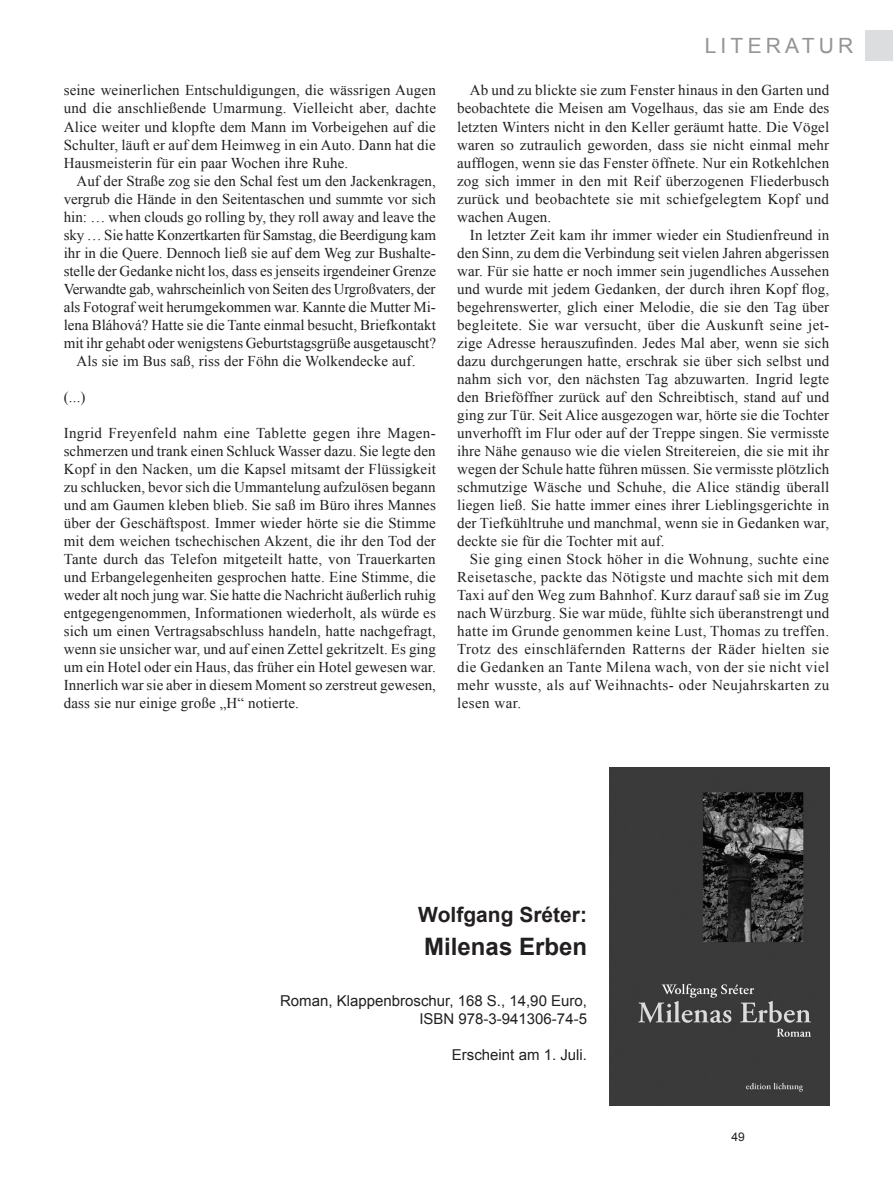
<style>
.page{position:relative;width:893px;height:1191px;background:#fff}
.page>*{position:absolute;margin:0;border:0;box-sizing:border-box;transform-origin:0 0}
.t1{font:700 24px "Arial";color:#231f20}
.t2{font:700 21px "Arial";color:#231f20}
.t3{font:21px "Arial";letter-spacing:.2em;color:#939598}
.t4{font:15px/18px "Times New Roman";color:#231f20;text-align:justify}
.t5{font:15px/18px "Arial";color:#231f20;text-align:right}
.t6{font:12px "Arial";color:#231f20}
</style>
<div class="page">
<div style="left:866px;top:30px;width:27px;height:31px;background:#dcdddf"></div>
<img style="left:610px;top:767px;width:219px;height:339px">
<p class="t4" style="left:64px;top:81px;width:374px">seine weinerlichen Entschuldigungen, die wässrigen Augen und die anschließende Umarmung. Vielleicht aber, dachte Alice weiter und klopfte dem Mann im Vorbeigehen auf die Schulter, läuft er auf dem Heimweg in ein Auto. Dann hat die Hausmeisterin für ein paar Wochen ihre Ruhe.</p>
<p class="t4" style="left:76px;top:171px;width:361px">Auf der Straße zog sie den Schal fest um den Jackenkragen,</p>
<p class="t4" style="left:64px;top:189px;width:374px">vergrub die Hände in den Seitentaschen und summte vor sich</p>
<p class="t4" style="left:64px;top:207px;width:374px">hin: … when clouds go rolling by, they roll away and leave the</p>
<p class="t4" style="left:64px;top:225px;width:374px">sky … Sie hatte Konzertkarten für Samstag, die Beerdigung kam</p>
<p class="t4" style="left:64px;top:243px;width:374px">ihr in die Quere. Dennoch ließ sie auf dem Weg zur Bushalte-</p>
<p class="t4" style="left:64px;top:261px;width:374px">stelle der Gedanke nicht los, dass es jenseits irgendeiner Grenze</p>
<p class="t4" style="left:64px;top:279px;width:373px">Verwandte gab, wahrscheinlich von Seiten des Urgroßvaters, der</p>
<p class="t4" style="left:64px;top:297px;width:374px">als Fotograf weit herumgekommen war. Kannte die Mutter Mi-</p>
<p class="t4" style="left:64px;top:315px;width:374px">lena Bláhová? Hatte sie die Tante einmal besucht, Briefkontakt</p>
<p class="t4" style="left:64px;top:333px;width:374px">mit ihr gehabt oder wenigstens Geburtstagsgrüße ausgetauscht?</p>
<p class="t4" style="left:76px;top:351px;width:340px">Als sie im Bus saß, riss der Föhn die Wolkendecke auf.</p>
<p class="t4" style="left:64px;top:387px;width:23px">(...)</p>
<p class="t4" style="left:64px;top:423px;width:374px">Ingrid Freyenfeld nahm eine Tablette gegen ihre Magen&shy;schmerzen und trank einen Schluck Wasser dazu. Sie legte den Kopf in den Nacken, um die Kapsel mitsamt der Flüssigkeit zu schlucken, bevor sich die Ummantelung aufzulösen begann und am Gaumen kleben blieb. Sie saß im Büro ihres Mannes über der Geschäftspost. Immer wieder hörte sie die Stimme mit dem weichen tschechischen Akzent, die ihr den Tod der Tante durch das Telefon mitgeteilt hatte, von Trauerkarten und Erbangelegenheiten gesprochen hatte. Eine Stimme, die weder alt noch jung war. Sie hatte die Nachricht äußerlich ruhig entgegengenommen, Informationen wiederholt, als würde es sich um einen Vertragsabschluss handeln, hatte nachgefragt, wenn sie unsicher war, und auf einen Zettel gekritzelt. Es ging um ein Hotel oder ein Haus, das früher ein Hotel gewesen war.<br>Innerlich war sie aber in diesem Moment so zerstreut gewesen, dass sie nur einige große „H“ notierte.</p>
<h2 class="t3" style="left:705px;top:32px;width:150px">LITERATUR</h2>
<p class="t4" style="left:457px;top:81px;width:374px;text-indent:13px">Ab und zu blickte sie zum Fenster hinaus in den Garten und beobachtete die Meisen am Vogelhaus, das sie am Ende des letzten Winters nicht in den Keller geräumt hatte. Die Vögel waren so zutraulich geworden, dass sie nicht einmal mehr aufflogen, wenn sie das Fenster öffnete. Nur ein Rotkehlchen zog sich immer in den mit Reif überzogenen Fliederbusch zurück und beobachtete sie mit schiefgelegtem Kopf und wachen Augen.</p>
<p class="t4" style="left:457px;top:225px;width:374px;text-indent:13px">In letzter Zeit kam ihr immer wieder ein Studienfreund in den Sinn, zu dem die Verbindung seit vielen Jahren abgerissen war. Für sie hatte er noch immer sein jugendliches Aussehen und wurde mit jedem Gedanken, der durch ihren Kopf flog, begehrenswerter, glich einer Melodie, die sie den Tag über begleitete. Sie war versucht, über die Auskunft seine jet&shy;zige Adresse herauszufinden. Jedes Mal aber, wenn sie sich dazu durchgerungen hatte, erschrak sie über sich selbst und nahm sich vor, den nächsten Tag abzuwarten. Ingrid legte den Brieföffner zurück auf den Schreibtisch, stand auf und ging zur Tür. Seit Alice ausgezogen war, hörte sie die Tochter unverhofft im Flur oder auf der Treppe singen. Sie vermisste ihre Nähe genauso wie die vielen Streitereien, die sie mit ihr wegen der Schule hatte führen müssen. Sie vermisste plötzlich schmutzige Wäsche und Schuhe, die Alice ständig überall liegen ließ. Sie hatte immer eines ihrer Lieblingsgerichte in der Tiefkühltruhe und manchmal, wenn sie in Gedanken war, deckte sie für die Tochter mit auf.</p>
<p class="t4" style="left:457px;top:549px;width:374px;text-indent:13px">Sie ging einen Stock höher in die Wohnung, suchte eine Reisetasche, packte das Nötigste und machte sich mit dem Taxi auf den Weg zum Bahnhof. Kurz darauf saß sie im Zug nach Würzburg. Sie war müde, fühlte sich überanstrengt und hatte im Grunde genommen keine Lust, Thomas zu treffen.<br>Trotz des einschläfernden Ratterns der Räder hielten sie die Gedanken an Tante Milena wach, von der sie nicht viel mehr wusste, als auf Weihnachts- oder Neujahrskarten zu lesen war.</p>
<h2 class="t2" style="left:418px;top:900px;width:170px">Wolfgang Sréter:</h2>
<h1 class="t1" style="left:424px;top:930px;width:164px">Milenas Erben</h1>
<p class="t5" style="left:280px;top:991px;width:308px">Roman, Klappenbroschur, 168 S., 14,90 Euro,<br>ISBN 978-3-941306-74-5</p>
<p class="t5" style="left:452px;top:1045px;width:137px">Erscheint am 1. Juli.</p>
<p class="t6" style="left:731px;top:1128px;width:15px">49</p>
</div>
